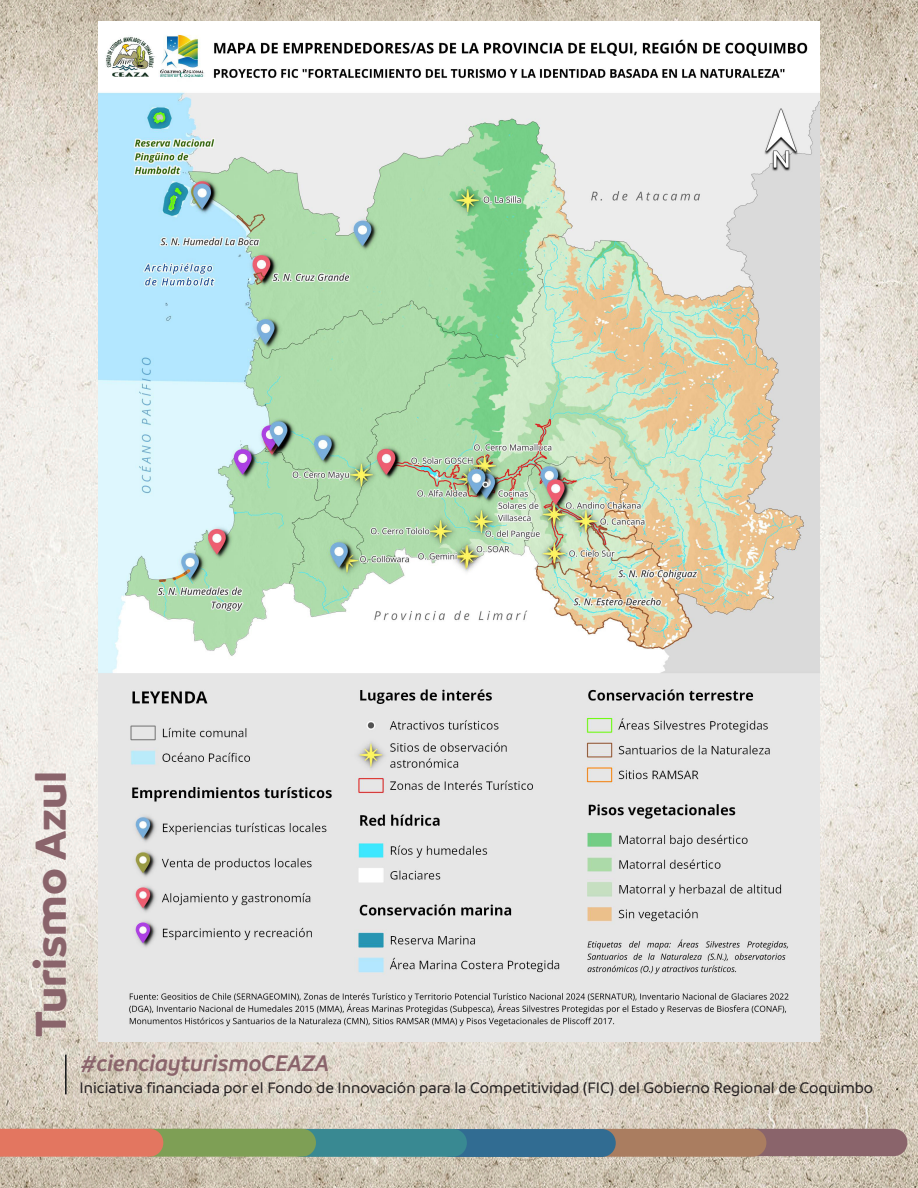
<style>
.page{position:relative;width:918px;height:1188px;background:#fff}
.page>*{position:absolute;margin:0;border:0;box-sizing:border-box;transform-origin:0 0}
.t1{font:700 46.5px "Branding";color:#8a646b}
.t2{font:italic 600 24.3px "Branding";color:#8a646b}
.t3{font:500 16.35px "Branding";color:#231f20}
</style>
<div class="page">
<img style="left:0;top:0;width:918px;height:1188px">
<div style="left:732px;top:1129px;width:175px;height:27px;background:#8a646b;border-radius:14px"></div>
<div style="left:587px;top:1129px;width:179px;height:28px;background:#aa7d60;border-radius:14px"></div>
<div style="left:437px;top:1129px;width:179px;height:28px;background:#316c92;border-radius:14px"></div>
<div style="left:288px;top:1129px;width:179px;height:28px;background:#398992;border-radius:14px"></div>
<div style="left:137px;top:1129px;width:179px;height:28px;background:#7e9f55;border-radius:14px"></div>
<div style="left:0;top:1129px;width:163px;height:28px;background:#e37660"></div>
<hr style="left:65px;top:1055px;width:2px;height:39px;background:#111416">
<img style="left:98px;top:21px;width:722px;height:1021px">
<h1 class="t1" style="left:24px;top:1037px;width:267px;rotate:-90deg">Turismo Azul</h1>
<h2 class="t2" style="left:81px;top:1050px;width:250px">#cienciayturismoCEAZA</h2>
<p class="t3" style="left:80px;top:1079px;width:795px">Iniciativa financiada por el Fondo de Innovación para la Competitividad (FIC) del Gobierno Regional de Coquimbo</p>
</div>
